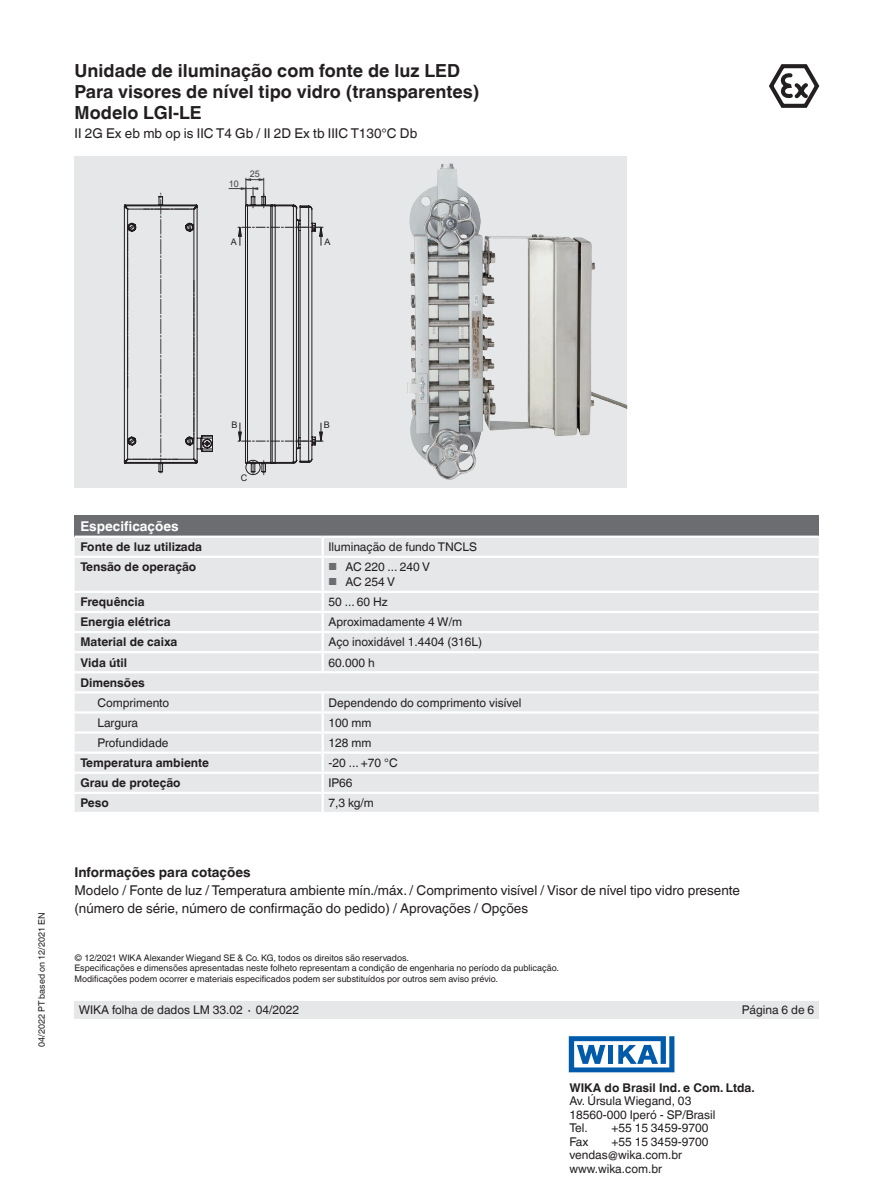
<style>
.page{position:relative;width:893px;height:1188px;background:#fff}
.page>*{position:absolute;margin:0;border:0;box-sizing:border-box;transform-origin:0 0}
.t1{font:700 18px/21px "Helvetica World";color:#231f20}
.t2{font:13.5px/18px "Helvetica World";color:#231f20}
.t3{font:700 13.5px "Helvetica World";color:#231f20}
.t4{font:700 13.5px "Helvetica World";color:#fff}
.t5{font:12px/13.5px "Helvetica World";color:#231f20}
.t6{font:700 12px "Helvetica World";color:#231f20}
.t7{font:9px/10.5px "Helvetica World";color:#231f20}
.t8{font:9px "Arial";color:#231f20}
.t9{font:9px "Arial";color:#3f3f40}
.s1{font-size:10.2px;color:#6c6d70}
</style>
<div class="page">
<div style="left:74px;top:1001px;width:745px;height:17px;background:#e6e7e9"></div>
<div style="left:75px;top:156px;width:552px;height:332px;background:#e6e7e9"></div>
<svg style="left:229px;top:178px;width:95px;height:297px"></svg>
<svg style="left:124px;top:193px;width:89px;height:280px"></svg>
<svg style="left:569px;top:1036px;width:105px;height:36px"></svg>
<div style="left:75px;top:516px;width:744px;height:21px;background:#6c6d70"></div>
<div style="left:75px;top:538px;width:744px;height:274px;background:#e6e7e9"></div>
<div style="left:75px;top:613px;width:744px;height:179px;background:#e6e7e9"></div>
<hr style="left:75px;top:536px;width:248px;height:2px;background:#fff">
<hr style="left:323px;top:536px;width:496px;height:2px;background:#fff">
<hr style="left:75px;top:671px;width:248px;height:2px;background:#fff">
<hr style="left:323px;top:671px;width:496px;height:2px;background:#fff">
<hr style="left:75px;top:691px;width:248px;height:3px;background:#fff">
<hr style="left:323px;top:691px;width:496px;height:3px;background:#fff">
<svg style="left:322px;top:538px;width:2px;height:18px"></svg>
<hr style="left:75px;top:556px;width:248px;height:2px;background:#fff">
<hr style="left:322px;top:558px;width:2px;height:33px;background:#fff">
<hr style="left:75px;top:591px;width:248px;height:2px;background:#fff">
<hr style="left:75px;top:611px;width:248px;height:2px;background:#fff">
<hr style="left:75px;top:631px;width:248px;height:2px;background:#fff">
<hr style="left:75px;top:651px;width:248px;height:2px;background:#fff">
<svg style="left:322px;top:593px;width:2px;height:78px"></svg>
<hr style="left:75px;top:711px;width:248px;height:3px;background:#fff">
<hr style="left:75px;top:731px;width:248px;height:3px;background:#fff">
<hr style="left:75px;top:752px;width:248px;height:2px;background:#fff">
<hr style="left:75px;top:772px;width:248px;height:2px;background:#fff">
<hr style="left:75px;top:792px;width:248px;height:2px;background:#fff">
<svg style="left:322px;top:694px;width:2px;height:118px"></svg>
<hr style="left:323px;top:556px;width:496px;height:2px;background:#fff">
<hr style="left:323px;top:591px;width:496px;height:2px;background:#fff">
<hr style="left:323px;top:611px;width:496px;height:2px;background:#fff">
<hr style="left:323px;top:631px;width:496px;height:2px;background:#fff">
<hr style="left:323px;top:651px;width:496px;height:2px;background:#fff">
<hr style="left:323px;top:772px;width:496px;height:2px;background:#fff">
<hr style="left:323px;top:792px;width:496px;height:2px;background:#fff">
<hr style="left:323px;top:711px;width:496px;height:3px;background:#fff">
<hr style="left:323px;top:731px;width:496px;height:3px;background:#fff">
<hr style="left:323px;top:752px;width:496px;height:2px;background:#fff">
<svg style="left:769px;top:64px;width:51px;height:44px"></svg>
<img style="left:407px;top:164px;width:220px;height:316px">
<h1 class="t1" style="left:75px;top:60px;width:406px">Unidade de iluminação com fonte de luz LED<br>Para visores de nível tipo vidro (transparentes)<br>Modelo LGI-LE</h1>
<p class="t2" style="left:75px;top:125px;width:344px">II 2G Ex eb mb op is IIC T4 Gb / II 2D Ex tb IIIC T130°C Db</p>
<p class="t9" style="left:229px;top:178px;width:12px">10</p>
<p class="t9" style="left:250px;top:167px;width:12px">25</p>
<p class="t8" style="left:231px;top:236px;width:8px">A</p>
<p class="t8" style="left:324px;top:236px;width:8px">A</p>
<p class="t7" style="left:36px;top:1047px;width:136px;rotate:-90deg">04/2022 PT based on 12/2021 EN</p>
<p class="t8" style="left:231px;top:419px;width:8px">B</p>
<p class="t8" style="left:324px;top:419px;width:8px">B</p>
<p class="t8" style="left:241px;top:471px;width:8px">C</p>
<p class="t4" style="left:80px;top:518px;width:100px">Especificações</p>
<p class="t6" style="left:80px;top:540px;width:123px">Fonte de luz utilizada</p>
<p class="t5" style="left:328px;top:540px;width:150px">Iluminação de fundo TNCLS</p>
<p class="t6" style="left:80px;top:560px;width:117px">Tensão de operação</p>
<p class="t5" style="left:328px;top:560px;width:103px"><span class="s1">■</span> AC 220 ... 240 V</p>
<p class="t5" style="left:328px;top:575px;width:68px"><span class="s1">■</span> AC 254 V</p>
<p class="t6" style="left:80px;top:595px;width:66px">Frequência</p>
<p class="t5" style="left:328px;top:595px;width:61px">50 ... 60 Hz</p>
<p class="t6" style="left:80px;top:615px;width:92px">Energia elétrica</p>
<p class="t5" style="left:328px;top:615px;width:135px">Aproximadamente 4 W/m</p>
<p class="t6" style="left:80px;top:635px;width:99px">Material de caixa</p>
<p class="t5" style="left:328px;top:636px;width:155px">Aço inoxidável 1.4404 (316L)</p>
<p class="t6" style="left:80px;top:655px;width:48px">Vida útil</p>
<p class="t5" style="left:328px;top:656px;width:48px">60.000 h</p>
<p class="t6" style="left:80px;top:675px;width:66px">Dimensões</p>
<p class="t5" style="left:97px;top:696px;width:73px">Comprimento</p>
<p class="t5" style="left:328px;top:696px;width:195px">Dependendo do comprimento visível</p>
<p class="t5" style="left:97px;top:716px;width:42px">Largura</p>
<p class="t5" style="left:328px;top:716px;width:44px">100 mm</p>
<p class="t5" style="left:97px;top:736px;width:73px">Profundidade</p>
<p class="t5" style="left:328px;top:736px;width:44px">128 mm</p>
<p class="t6" style="left:80px;top:756px;width:130px">Temperatura ambiente</p>
<p class="t5" style="left:328px;top:756px;width:71px">-20 ... +70 °C</p>
<p class="t6" style="left:80px;top:776px;width:102px">Grau de proteção</p>
<p class="t5" style="left:328px;top:776px;width:26px">IP66</p>
<p class="t6" style="left:80px;top:796px;width:30px">Peso</p>
<p class="t5" style="left:328px;top:796px;width:47px">7,3 kg/m</p>
<p class="t3" style="left:74px;top:864px;width:178px">Informações para cotações</p>
<p class="t2" style="left:74px;top:881px;width:667px">Modelo / Fonte de luz / Temperatura ambiente mín./máx. / Comprimento visível / Visor de nível tipo vidro presente (número de série, número de confirmação do pedido) / Aprovações / Opções</p>
<p class="t7" style="left:74px;top:952px;width:486px">© 12/2021 WIKA Alexander Wiegand SE &amp; Co. KG, todos os direitos são reservados.<br>Especificações e dimensões apresentadas neste folheto representam a condição de engenharia no período da publicação.<br>Modificações podem ocorrer e materiais especificados podem ser substituídos por outros sem aviso prévio.</p>
<p class="t5" style="left:79px;top:1003px;width:222px">WIKA folha de dados LM 33.02 ∙ 04/2022</p>
<p class="t5" style="left:742px;top:1003px;width:74px">Página 6 de 6</p>
<p class="t6" style="left:569px;top:1080px;width:187px">WIKA do Brasil Ind. e Com. Ltda.</p>
<p class="t5" style="left:569px;top:1094px;width:148px">Av. Úrsula Wiegand, 03<br>18560-000 Iperó - SP/Brasil<br>Tel.</p>
<p class="t5" style="left:611px;top:1121px;width:98px">+55 15 3459-9700</p>
<p class="t5" style="left:569px;top:1135px;width:21px">Fax</p>
<p class="t5" style="left:569px;top:1135px;width:140px;text-indent:42px">+55 15 3459-9700 vendas@wika.com.br www.wika.com.br</p>
</div>
